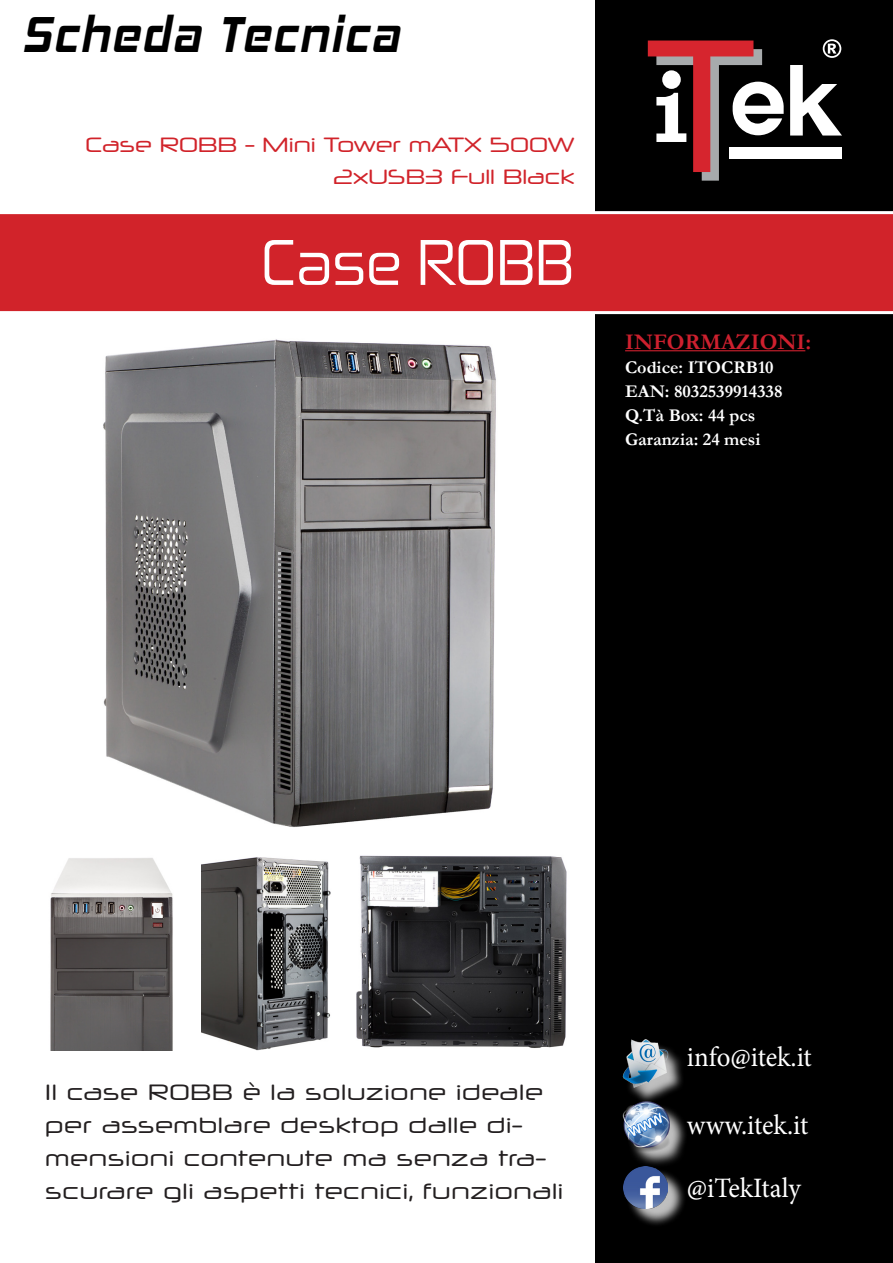
<style>
.page{position:relative;width:893px;height:1263px;background:#fff}
.page>*{position:absolute;margin:0;border:0;box-sizing:border-box;transform-origin:0 0}
.t1{font:61.5px "Zekton Rg";color:#fff}
.t2{font:italic 700 50.85px "Hemi Head Rg";letter-spacing:.05em;color:#000;scale:.88 1}
.t3{font:28.05px "Minion Pro";letter-spacing:-.005em;color:#fff;scale:.96 1}
.t4{font:22.5px/33px "Neuropol X Rg";letter-spacing:.03em;color:#231f20}
.t5{font:700 22.5px "Garamond";color:#cd202e}
.t6{font:21px/31.5px "Neuropol X Rg";color:#d1232a;text-align:right}
.t7{font:700 18px/24px "Garamond";color:#fff}
</style>
<div class="page">
<div style="left:595px;top:0;width:298px;height:1263px;background:#000"></div>
<div style="left:0;top:211px;width:893px;height:103px;background:#d1232a"></div>
<div style="left:730px;top:148px;width:112px;height:11px;background:#fff"></div>
<svg style="left:790px;top:65px;width:52px;height:71px"></svg>
<svg style="left:823px;top:39px;width:18px;height:19px"></svg>
<svg style="left:648px;top:41px;width:136px;height:140px"></svg>
<hr style="left:625px;top:350px;width:180px;height:1px;background:#cd202e">
<div style="left:626px;top:1169px;width:60px;height:58px;background:#fff;opacity:.75"></div>
<img style="left:624px;top:1169px;width:44px;height:39px">
<div style="left:626px;top:1104px;width:61px;height:65px;background:#fff;opacity:.75"></div>
<img style="left:622px;top:1105px;width:51px;height:47px">
<div style="left:626px;top:1043px;width:60px;height:62px;background:#fff;opacity:.75"></div>
<img style="left:622px;top:1039px;width:51px;height:48px">
<img style="left:103px;top:339px;width:393px;height:488px">
<img style="left:50px;top:858px;width:123px;height:192px">
<img style="left:201px;top:857px;width:130px;height:193px">
<img style="left:356px;top:855px;width:211px;height:193px">
<p class="t2" style="left:22px;top:4px;width:430px">Scheda Tecnica</p>
<p class="t6" style="left:85px;top:129px;width:491px">Case ROBB - Mini Tower mATX 500W<br>2xUSB3 Full Black</p>
<p class="t1" style="left:261px;top:224px;width:314px">Case ROBB</p>
<p class="t5" style="left:625px;top:327px;width:188px">INFORMAZIONI:</p>
<p class="t7" style="left:625px;top:355px;width:159px">Codice: ITOCRB10<br>EAN: 8032539914338<br>Q.Tà Box: 44 pcs<br>Garanzia: 24 mesi</p>
<p class="t4" style="left:45px;top:1075px;width:519px">Il case ROBB è la soluzione ideale per assemblare desktop dalle di&shy;mensioni contenute ma senza tra&shy;scurare gli aspetti tecnici, funzionali</p>
<p class="t3" style="left:687px;top:1038px;width:132px">info@itek.it</p>
<p class="t3" style="left:687px;top:1106px;width:128px">www.itek.it</p>
<p class="t3" style="left:687px;top:1170px;width:120px">@iTekItaly</p>
</div>
